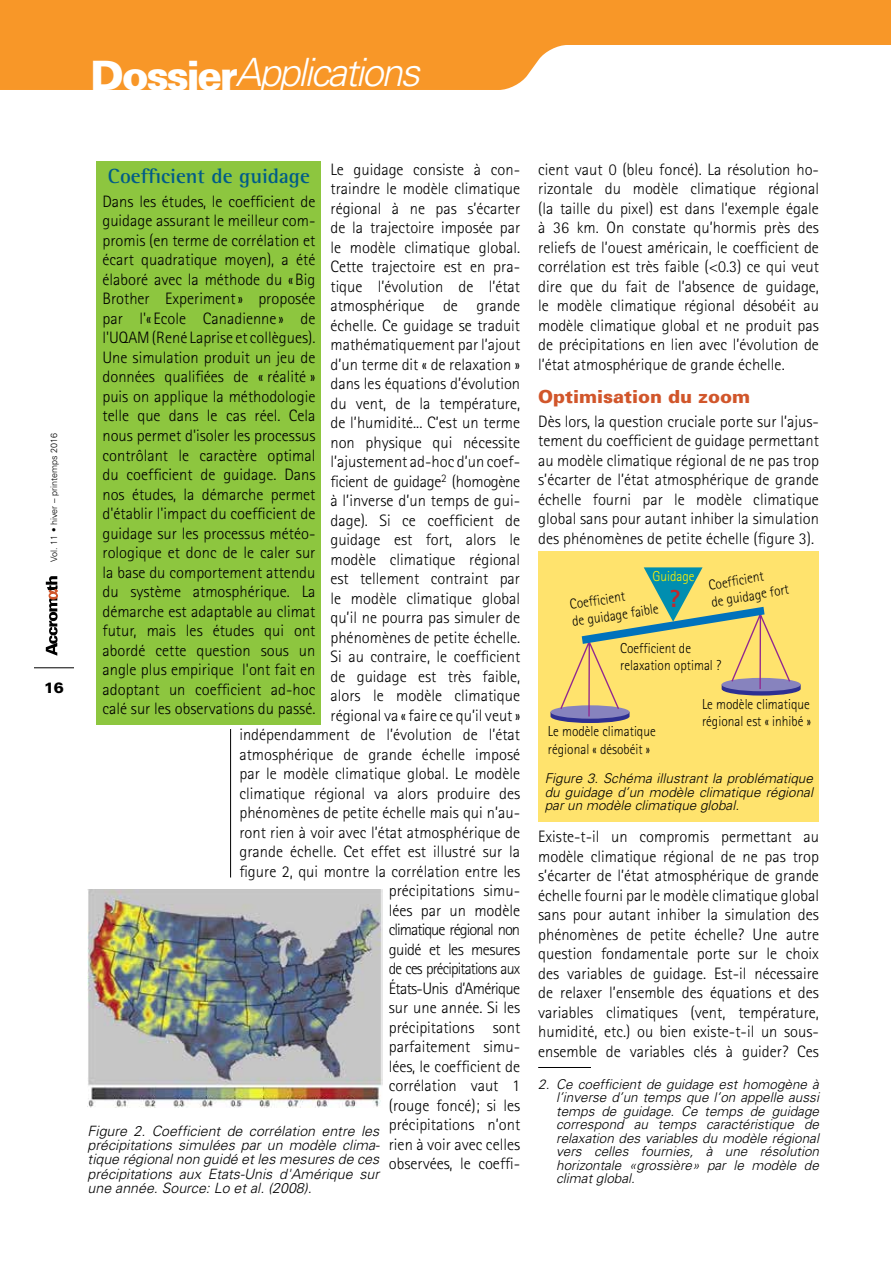
<style>
.page{position:relative;width:891px;height:1269px;background:#fff}
.page>*{position:absolute;margin:0;border:0;box-sizing:border-box;transform-origin:0 0}
.t1{font:italic 300 39px "Univers";letter-spacing:-.06em;color:#fff}
.t2{font:800 24.6px "Rotis Sans Serif";color:#c1272d;scale:.93 1}
.t3{font:700 21px "Rotis Semi Serif";color:#005b89}
.t4{font:900 18px "Univers";color:#d1562b}
.t5{font:300 16.5px/19.5px "Rotis Sans Serif";color:#000;text-align:justify}
.t6{font:900 15px "Univers";color:#000}
.t7{font:300 14.4px/17.4px "Rotis Sans Serif";color:#000;scale:.93 1}
.t8{font:300 14.4px "Rotis Sans Serif";color:#fff200;scale:.93 1}
.t9{font:italic 300 14.25px/14.2px "Univers";color:#000;text-align:justify}
.t10{font:italic 300 13.5px/13.5px "Univers";color:#000;text-align:justify}
.t11{font:300 9px "Univers";color:#000}
.s1{font-weight:900;font-style:normal;font-size:40.5px}
</style>
<div class="page">
<hr style="left:538px;top:1067px;width:53px;height:1px;background:#000">
<hr style="left:34px;top:668px;width:40px;height:1px;background:#000">
<svg style="left:46px;top:576px;width:12px;height:80px"></svg>
<hr style="left:230px;top:729px;width:1px;height:149px;background:#000">
<svg style="left:0;top:0;width:891px;height:90px;fill:#f89728"></svg>
<div style="left:96px;top:161px;width:225px;height:563px;background:#8dc63f"></div>
<img style="left:88px;top:889px;width:295px;height:219px">
<div style="left:538px;top:552px;width:281px;height:270px;background:#ffe36d"></div>
<svg style="left:551px;top:567px;width:250px;height:156px"></svg>
<h1 class="t1" style="left:90px;top:48px;width:331px"><span class="s1">Dossier</span>Applications</h1>
<p class="t11" style="left:48px;top:562px;width:130px;rotate:-90deg">Vol. 11 • hiver – printemps 2016</p>
<p class="t6" style="left:44px;top:678px;width:22px">16</p>
<p class="t5" style="left:239px;top:159px;width:282px;text-align:right">Le guidage consiste à con-<br>traindre le modèle climatique<br>régional à ne pas s’écarter<br>de la trajectoire imposée par<br>le modèle climatique global.<br>Cette trajectoire est en pra-<br>tique l’évolution de l’état atmosphérique de grande<br>échelle. Ce guidage se traduit mathématiquement par l’ajout<br>d’un terme dit « de relaxation »<br>dans les équations d’évolution<br>du vent, de la température,<br>de l’humidité... C’est un terme<br>non physique qui nécessite<br>l’ajustement ad-hoc d’un coef-<br>ficient de guidage<sup>2</sup> (homogène<br>à l’inverse d’un temps de gui-<br>dage). Si ce coefficient de<br>guidage est fort, alors le<br>modèle climatique régional<br>est tellement contraint par<br>le modèle climatique global<br>qu’il ne pourra pas simuler de<br>phénomènes de petite échelle.<br>Si au contraire, le coefficient<br>de guidage est très faible,<br>alors le modèle climatique<br>régional va « faire ce qu’il veut » indépendamment de l’évolution de l’état atmosphérique de grande échelle imposé par le modèle climatique global. Le modèle climatique régional va alors produire des phénomènes de petite échelle mais qui n’au&shy;ront rien à voir avec l’état atmosphérique de grande échelle. Cet effet est illustré sur la figure 2, qui montre la corrélation entre les précipitations simu-<br>lées par un modèle<br>climatique régional non<br>guidé et les mesures<br>de ces précipitations aux<br>États-Unis d’Amérique<br>sur une année. Si les<br>précipitations sont<br>parfaitement simu-<br>lées, le coefficient de<br>corrélation vaut 1<br>(rouge foncé); si les<br>précipitations n’ont<br>rien à voir avec celles<br>observées, le coeffi-</p>
<p class="t5" style="left:538px;top:159px;width:282px">cient vaut 0 (bleu foncé). La résolution ho&shy;rizontale du modèle climatique régional (la taille du pixel) est dans l’exemple égale à 36 km. On constate qu’hormis près des reliefs de l’ouest américain, le coefficient de corrélation est très faible (&lt;0.3) ce qui veut dire que du fait de l’absence de guidage, le modèle climatique régional désobéit au modèle climatique global et ne produit pas de précipitations en lien avec l’évolution de l’état atmosphérique de grande échelle.</p>
<p class="t3" style="left:108px;top:163px;width:203px">Coefficient de guidage</p>
<p class="t5" style="left:102px;top:192px;width:215px">Dans les études, le coefficient de guidage assurant le meilleur com&shy;promis (en terme de corrélation et écart quadratique moyen), a été élaboré avec la méthode du «Big Brother Experiment» proposée par l'« Ecole Canadienne » de l'UQAM (René Laprise et collègues).<br>Une simulation produit un jeu de données qualifiées de « réalité » puis on applique la méthodologie telle que dans le cas réel. Cela nous permet d'isoler les processus contrôlant le caractère optimal du coefficient de guidage. Dans nos études, la démarche permet d'établir l'impact du coefficient de guidage sur les processus météo&shy;rologique et donc de le caler sur la base du comportement attendu du système atmosphérique. La démarche est adaptable au climat futur, mais les études qui ont abordé cette question sous un angle plus empirique l'ont fait en adoptant un coefficient ad-hoc calé sur les observations du passé.</p>
<p class="t4" style="left:538px;top:385px;width:214px">Optimisation du zoom</p>
<p class="t5" style="left:538px;top:411px;width:282px">Dès lors, la question cruciale porte sur l’ajus&shy;tement du coefficient de guidage permettant au modèle climatique régional de ne pas trop s’écarter de l’état atmosphérique de grande échelle fourni par le modèle climatique global sans pour autant inhiber la simulation des phénomènes de petite échelle (figure 3).</p>
<p class="t8" style="left:653px;top:568px;width:47px">Guidage</p>
<p class="t7" style="left:707px;top:577px;width:86px;rotate:-10deg">Coefficient<br>de guidage fort</p>
<p class="t7" style="left:620px;top:640px;width:110px">Coefficient de relaxation optimal ?</p>
<h2 class="t2" style="left:670px;top:583px;width:13px">?</h2>
<p class="t7" style="left:568px;top:596px;width:96px;rotate:-9deg">Coefficient<br>de guidage faible</p>
<p class="t7" style="left:702px;top:695px;width:119px">Le modèle climatique régional est « inhibé »</p>
<p class="t7" style="left:548px;top:723px;width:118px">Le modèle climatique régional « désobéit »</p>
<p class="t10" style="left:545px;top:771px;width:270px">Figure 3. Schéma illustrant la problématique du guidage d’un modèle climatique régional par un modèle climatique global.</p>
<p class="t5" style="left:538px;top:827px;width:282px">Existe-t-il un compromis permettant au modèle climatique régional de ne pas trop s’écarter de l’état atmosphérique de grande échelle fourni par le modèle climatique global sans pour autant inhiber la simulation des phénomènes de petite échelle? Une autre question fondamentale porte sur le choix des variables de guidage. Est-il nécessaire de relaxer l’ensemble des équations et des variables climatiques (vent, température, humidité, etc.) ou bien existe-t-il un sous&shy;ensemble de variables clés à guider? Ces</p>
<p class="t10" style="left:556px;top:1077px;width:264px;text-indent:-18px">2. Ce coefficient de guidage est homogène à l’inverse d’un temps que l’on appelle aussi temps de guidage. Ce temps de guidage correspond au temps caractéristique de relaxation des variables du modèle régional vers celles fournies, à une résolution horizontale «grossière» par le modèle de climat global.</p>
<p class="t9" style="left:88px;top:1123px;width:294px">Figure 2. Coefficient de corrélation entre les précipitations simulées par un modèle clima&shy;tique régional non guidé et les mesures de ces précipitations aux Etats-Unis d'Amérique sur une année. Source: Lo et al. (2008).</p>
</div>
